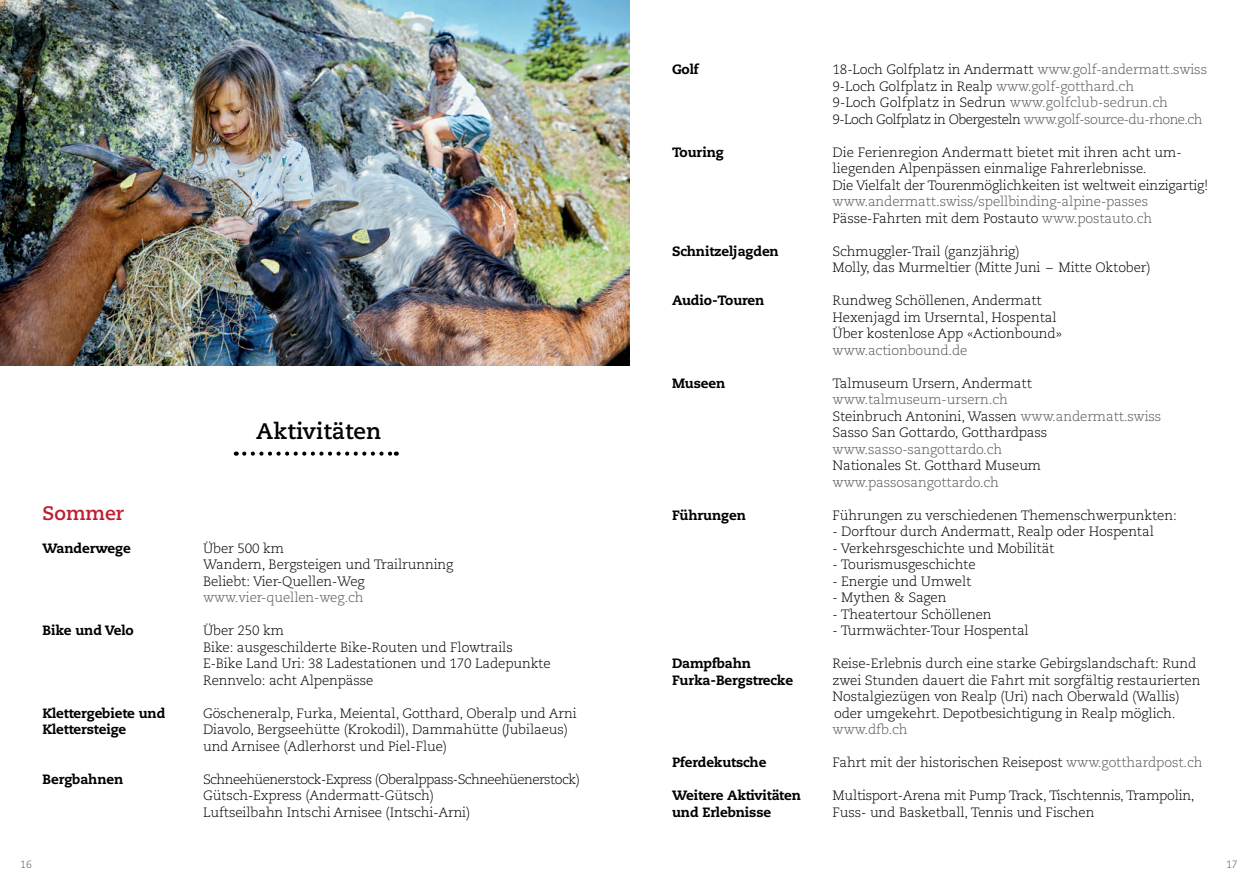
<style>
.page{position:relative;width:1259px;height:893px;background:#fff}
.page>*{position:absolute;margin:0;border:0;box-sizing:border-box;transform-origin:0 0}
.t1{font:700 22.5px "Caecilia LT Std";letter-spacing:.01em;color:#000}
.t2{font:700 19.5px "Caecilia LT Std";color:#be1d2c}
.t3{font:300 13.5px/16.5px "Caecilia LT Std";letter-spacing:-.01em;color:#000}
.t4{font:300 13.5px/16.5px "Caecilia LT Std";letter-spacing:-.01em;color:#575757}
.t5{font:800 13.5px "Caecilia LT Std";letter-spacing:-.01em;color:#000}
.t6{font:300 10.5px "Caecilia LT Pro 45";color:#575757}
.s1{color:#575757}
.s2{color:#000}
</style>
<div class="page">
<img style="left:0;top:0;width:629px;height:366px">
<svg style="left:244px;top:452px;width:153px;height:4px"></svg>
<h1 class="t1" style="left:256px;top:418px;width:127px">Aktivitäten</h1>
<h2 class="t2" style="left:43px;top:502px;width:83px">Sommer</h2>
<p class="t5" style="left:43px;top:540px;width:90px">Wanderwege</p>
<p class="t3" style="left:203px;top:540px;width:252px">Über 500 km<br>Wandern, Bergsteigen und Trailrunning<br>Beliebt: Vier-Quellen-Weg</p>
<p class="t4" style="left:203px;top:590px;width:162px">www.vier-quellen-weg.ch</p>
<p class="t5" style="left:43px;top:622px;width:93px">Bike und Velo</p>
<p class="t3" style="left:203px;top:623px;width:349px">Über 250 km<br>Bike: ausgeschilderte Bike-Routen und Flowtrails E-Bike Land Uri: 38 Ladestationen und 170 Ladepunkte Rennvelo: acht Alpenpässe</p>
<p class="t5" style="left:43px;top:705px;width:124px">Klettergebiete und</p>
<p class="t3" style="left:203px;top:705px;width:375px">Göscheneralp, Furka, Meiental, Gotthard, Oberalp und Arni</p>
<p class="t5" style="left:43px;top:721px;width:85px">Klettersteige</p>
<p class="t3" style="left:203px;top:722px;width:366px">Diavolo, Bergseehütte (Krokodil), Dammahütte (Jubilaeus) und Arnisee (Adlerhorst und Piel-Flue)</p>
<p class="t5" style="left:43px;top:771px;width:82px">Bergbahnen</p>
<p class="t3" style="left:203px;top:771px;width:378px">Schneehüenerstock-Express (Oberalppass-Schneehüenerstock)<br>Gütsch-Express (Andermatt-Gütsch)<br>Luftseilbahn Intschi Arnisee (Intschi-Arni)</p>
<p class="t5" style="left:672px;top:61px;width:28px">Golf</p>
<p class="t3" style="left:832px;top:62px;width:376px">18-Loch Golfplatz in Andermatt <span class="s1">www.golf-andermatt.swiss </span>9-Loch Golfplatz in Realp <span class="s1">www.golf-gotthard.ch<br></span>9-Loch Golfplatz in Sedrun <span class="s1">www.golfclub-sedrun.ch </span>9-Loch Golfplatz in Obergesteln <span class="s1">www.golf-source-du-rhone.ch</span></p>
<p class="t5" style="left:672px;top:144px;width:53px">Touring</p>
<p class="t3" style="left:832px;top:144px;width:377px">Die Ferienregion Andermatt bietet mit ihren acht um&shy;liegenden Alpenpässen einmalige Fahrerlebnisse.<br>Die Vielfalt der Tourenmöglichkeiten ist weltweit einzigartig!</p>
<p class="t4" style="left:832px;top:194px;width:321px">www.andermatt.swiss/spellbinding-alpine-passes<br><span class="s2">Pässe-Fahrten mit dem Postauto</span> www.postauto.ch</p>
<p class="t5" style="left:672px;top:242px;width:108px">Schnitzeljagden</p>
<p class="t3" style="left:832px;top:243px;width:320px">Schmuggler-Trail (ganzjährig)<br>Molly, das Murmeltier (Mitte Juni – Mitte Oktober)</p>
<p class="t5" style="left:672px;top:292px;width:94px">Audio-Touren</p>
<p class="t3" style="left:832px;top:292px;width:231px">Rundweg Schöllenen, Andermatt<br>Hexenjagd im Urserntal, Hospental<br>Über kostenlose App «Actionbound»</p>
<p class="t4" style="left:832px;top:342px;width:136px">www.actionbound.de</p>
<p class="t5" style="left:672px;top:374px;width:55px">Museen</p>
<p class="t3" style="left:832px;top:375px;width:201px">Talmuseum Ursern, Andermatt</p>
<p class="t3" style="left:832px;top:391px;width:330px"><span class="s1">www.talmuseum-ursern.ch<br></span>Steinbruch Antonini, Wassen <span class="s1">www.andermatt.swiss<br></span>Sasso San Gottardo, Gotthardpass</p>
<p class="t4" style="left:832px;top:441px;width:171px">www.sasso-sangottardo.ch</p>
<p class="t3" style="left:832px;top:457px;width:210px">Nationales St. Gotthard Museum</p>
<p class="t4" style="left:832px;top:474px;width:168px">www.passosangottardo.ch</p>
<p class="t5" style="left:672px;top:506px;width:75px">Führungen</p>
<p class="t3" style="left:832px;top:507px;width:346px">Führungen zu verschiedenen Themenschwerpunkten:</p>
<p class="t3" style="left:832px;top:523px;width:323px">- Dorftour durch Andermatt, Realp oder Hospental</p>
<p class="t3" style="left:832px;top:540px;width:223px">- Verkehrsgeschichte und Mobilität</p>
<p class="t3" style="left:832px;top:556px;width:145px">- Tourismusgeschichte</p>
<p class="t3" style="left:832px;top:573px;width:140px">- Energie und Umwelt</p>
<p class="t3" style="left:832px;top:589px;width:115px">- Mythen &amp; Sagen</p>
<p class="t3" style="left:832px;top:606px;width:160px">- Theatertour Schöllenen</p>
<p class="t3" style="left:832px;top:622px;width:198px">- Turmwächter-Tour Hospental</p>
<p class="t5" style="left:672px;top:655px;width:81px">Dampfbahn</p>
<p class="t3" style="left:832px;top:655px;width:365px">Reise-Erlebnis durch eine starke Gebirgslandschaft: Rund</p>
<p class="t5" style="left:672px;top:671px;width:123px">Furka-Bergstrecke</p>
<p class="t3" style="left:832px;top:672px;width:369px">zwei Stunden dauert die Fahrt mit sorgfältig restaurierten<br>Nostalgiezügen von Realp (Uri) nach Oberwald (Wallis) oder umgekehrt. Depotbesichtigung in Realp möglich.</p>
<p class="t4" style="left:832px;top:721px;width:76px">www.dfb.ch</p>
<p class="t5" style="left:672px;top:754px;width:96px">Pferdekutsche</p>
<p class="t3" style="left:832px;top:754px;width:371px">Fahrt mit der historischen Reisepost <span class="s1">www.gotthardpost.ch</span></p>
<p class="t5" style="left:672px;top:787px;width:130px">Weitere Aktivitäten</p>
<p class="t3" style="left:832px;top:787px;width:364px">Multisport-Arena mit Pump Track, Tischtennis, Trampolin,</p>
<p class="t5" style="left:672px;top:803px;width:101px">und Erlebnisse</p>
<p class="t3" style="left:832px;top:804px;width:263px">Fuss- und Basketball, Tennis und Fischen</p>
<p class="t6" style="left:20px;top:858px;width:13px">16</p>
<p class="t6" style="left:1226px;top:858px;width:13px">17</p>
</div>
